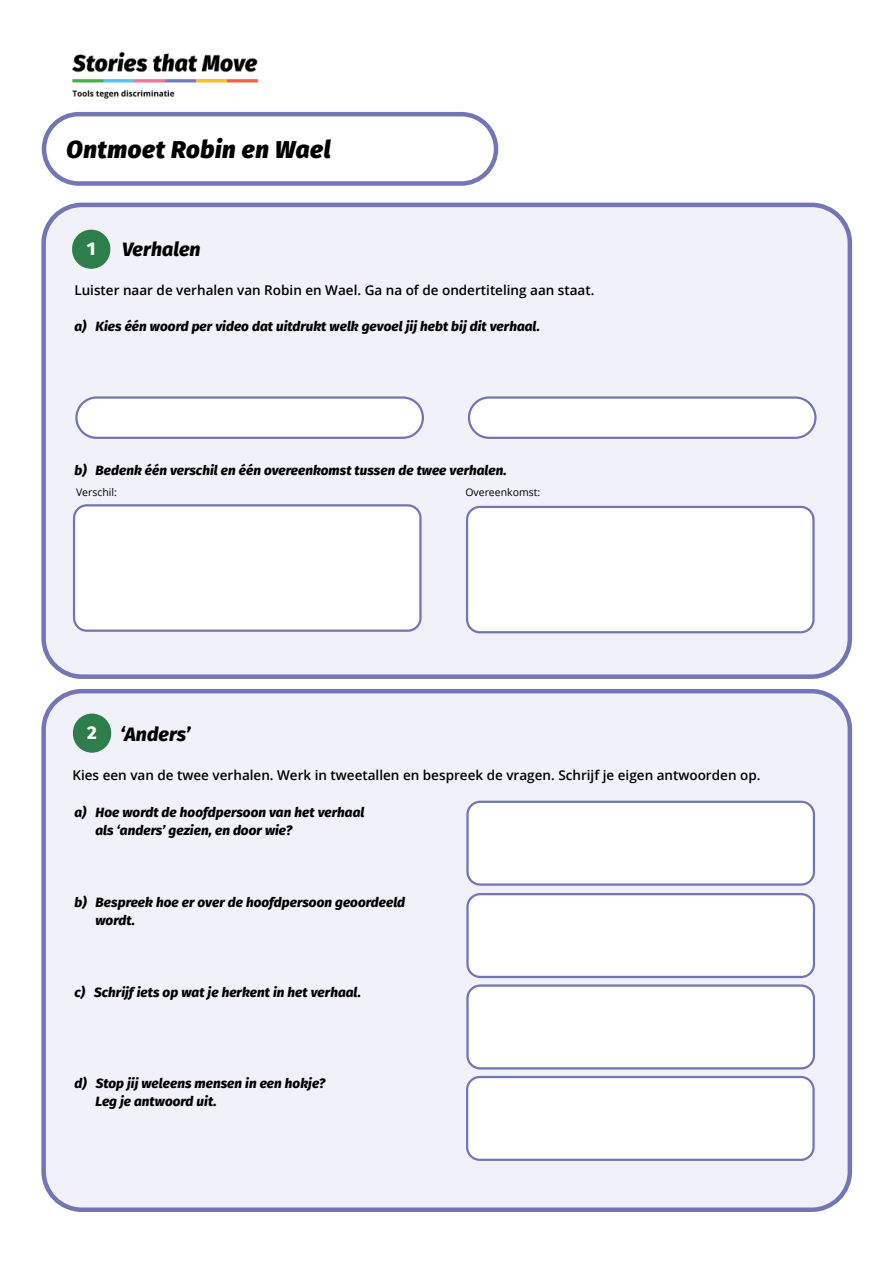
<style>
.page{position:relative;width:893px;height:1263px;background:#fff}
.page>*{position:absolute;margin:0;border:0;box-sizing:border-box;transform-origin:0 0}
.t1{font:italic 900 24px "Fira Sans";letter-spacing:.025em;color:#000}
.t2{font:italic 800 19.5px "Fira Sans";letter-spacing:.005em;color:#000}
.t3{font:800 18.45px "Fira Sans";color:#fff}
.t4{font:italic 800 13.5px/18px "Fira Sans";letter-spacing:.005em;color:#000}
.t5{font:600 13.5px "Open Sans";color:#000}
.t6{font:10.5px "Open Sans";color:#000}
</style>
<div class="page">
<div style="left:42px;top:112px;width:456px;height:74px;border:4px solid #7375b6;border-radius:35px"></div>
<img style="left:72px;top:51px;width:187px;height:48px">
<div style="left:44px;top:691px;width:806px;height:519px;background:#f1f1f9;border-radius:38px"></div>
<div style="left:41px;top:689px;width:811px;height:523px;border:4px solid #7375b6;border-radius:38px"></div>
<div style="left:44px;top:205px;width:806px;height:472px;background:#f1f1f9;border-radius:38px"></div>
<div style="left:41px;top:203px;width:811px;height:476px;border:4px solid #7375b6;border-radius:38px"></div>
<div style="left:72px;top:230px;width:38px;height:39px;background:#2d7e4b;border-radius:19px"></div>
<div style="left:467px;top:985px;width:347px;height:83px;background:#fff;border-radius:13px"></div>
<div style="left:466px;top:984px;width:349px;height:85px;border:2px solid #7375b6;border-radius:13px"></div>
<div style="left:76px;top:397px;width:347px;height:41px;background:#fff;border-radius:20px"></div>
<div style="left:75px;top:396px;width:349px;height:43px;border:2px solid #7375b6;border-radius:20px"></div>
<div style="left:469px;top:397px;width:346px;height:41px;background:#fff;border-radius:20px"></div>
<div style="left:468px;top:396px;width:348px;height:43px;border:2px solid #7375b6;border-radius:20px"></div>
<div style="left:74px;top:505px;width:346px;height:126px;background:#fff;border-radius:13px"></div>
<div style="left:73px;top:504px;width:349px;height:128px;border:2px solid #7375b6;border-radius:13px"></div>
<div style="left:467px;top:507px;width:346px;height:125px;background:#fff;border-radius:13px"></div>
<div style="left:466px;top:506px;width:349px;height:127px;border:2px solid #7375b6;border-radius:13px"></div>
<div style="left:467px;top:802px;width:347px;height:82px;background:#fff;border-radius:13px"></div>
<div style="left:466px;top:801px;width:349px;height:85px;border:2px solid #7375b6;border-radius:13px"></div>
<div style="left:467px;top:894px;width:347px;height:83px;background:#fff;border-radius:13px"></div>
<div style="left:466px;top:893px;width:349px;height:85px;border:2px solid #7375b6;border-radius:13px"></div>
<div style="left:73px;top:713px;width:38px;height:40px;background:#2d7e4b;border-radius:19px"></div>
<div style="left:467px;top:1077px;width:346px;height:83px;background:#fff;border-radius:13px"></div>
<div style="left:466px;top:1076px;width:349px;height:85px;border:2px solid #7375b6;border-radius:13px"></div>
<h1 class="t1" style="left:67px;top:128px;width:266px">Ontmoet Robin en Wael</h1>
<h2 class="t2" style="left:122px;top:233px;width:80px">Verhalen</h2>
<p class="t5" style="left:74px;top:281px;width:522px">Luister naar de verhalen van Robin en Wael. Ga na of de ondertiteling aan staat.</p>
<p class="t4" style="left:74px;top:317px;width:467px">a) Kies één woord per video dat uitdrukt welk gevoel jij hebt bij dit verhaal.</p>
<h3 class="t3" style="left:87px;top:233px;width:10px">1</h3>
<p class="t4" style="left:74px;top:461px;width:434px">b) Bedenk één verschil en één overeenkomst tussen de twee verhalen.</p>
<p class="t6" style="left:76px;top:485px;width:42px">Verschil:</p>
<p class="t6" style="left:465px;top:485px;width:76px">Overeenkomst:</p>
<h2 class="t2" style="left:120px;top:717px;width:72px">‘Anders’</h2>
<p class="t5" style="left:72px;top:765px;width:689px">Kies een van de twee verhalen. Werk in tweetallen en bespreek de vragen. Schrijf je eigen antwoorden op.</p>
<p class="t4" style="left:95px;top:803px;width:270px;text-indent:-21px">a) Hoe wordt de hoofdpersoon van het verhaal als ‘anders’ gezien, en door wie?</p>
<h3 class="t3" style="left:87px;top:716px;width:11px">2</h3>
<p class="t4" style="left:95px;top:893px;width:311px;text-indent:-21px">b) Bespreek hoe er over de hoofdpersoon geoordeeld wordt.</p>
<p class="t4" style="left:74px;top:983px;width:288px">c) Schrijf iets op wat je herkent in het verhaal.</p>
<p class="t4" style="left:95px;top:1073px;width:231px;text-indent:-21px">d) Stop jij weleens mensen in een hokje?<br>Leg je antwoord uit.</p>
</div>
